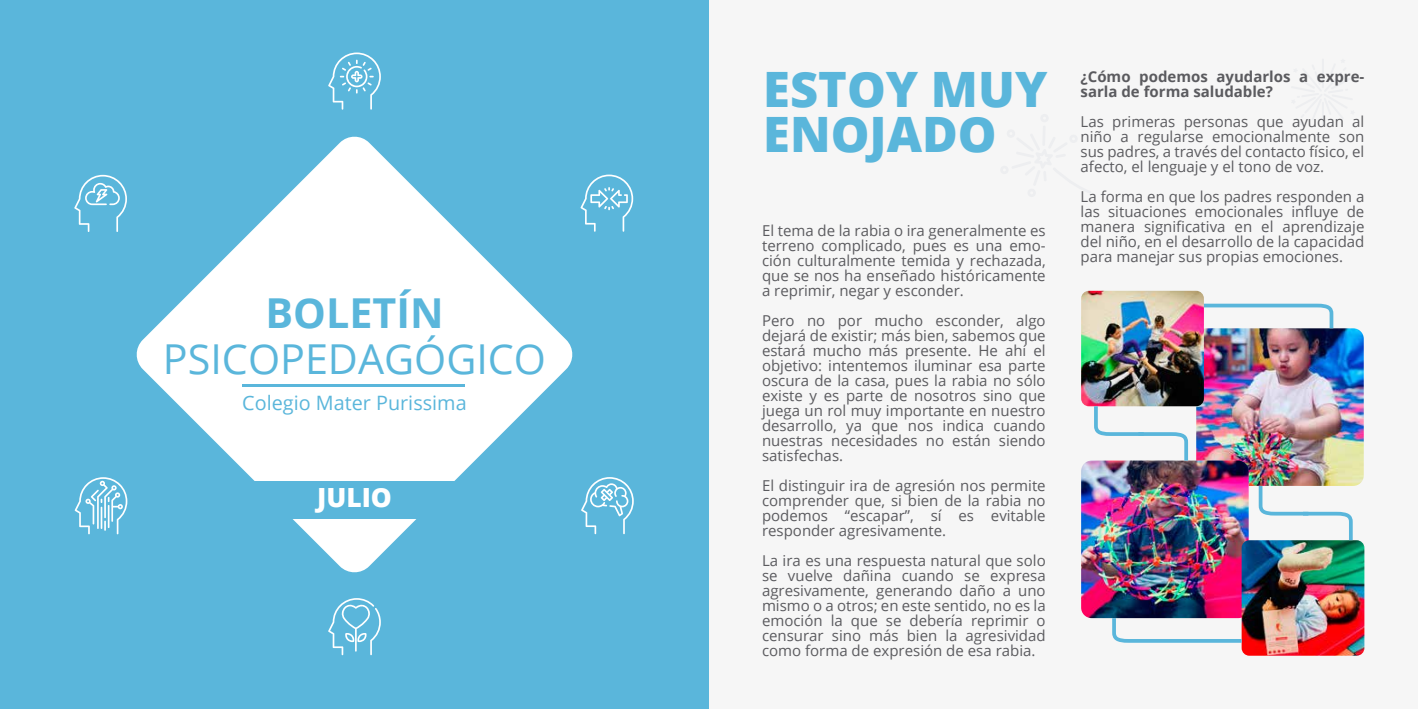
<style>
.page{position:relative;width:1418px;height:709px;background:#fff}
.page>*{position:absolute;margin:0;border:0;box-sizing:border-box;transform-origin:0 0}
.t1{font:800 48.75px/45px "Open Sans";color:#5ab6db}
.t2{font:41.25px "Open Sans";color:#5ab6db}
.t3{font:700 41.25px "Open Sans";color:#5ab6db}
.t4{font:800 26.38px "Open Sans";color:#fff}
.t5{font:19.75px "Open Sans";color:#5ab6db}
.t6{font:15px/15px "Open Sans";color:#5b5b5f;text-align:justify}
.t7{font:700 15px/15px "Open Sans";color:#5b5b5f}
</style>
<div class="page">
<div style="left:0;top:0;width:709px;height:709px;background:#5ab6db"></div>
<div style="left:709px;top:0;width:708px;height:709px;background:#f6f6f6"></div>
<hr style="left:1321px;top:102px;width:2px;height:24px;background:#edeef0">
<svg style="left:136px;top:136px;width:437px;height:437px;fill:#fff"></svg>
<hr style="left:242px;top:384px;width:222px;height:3px;background:#5ab6db">
<div style="left:234px;top:481px;width:230px;height:38px;background:#5ab6db"></div>
<svg style="left:328px;top:598px;width:53px;height:57px"></svg>
<svg style="left:581px;top:477px;width:52px;height:57px"></svg>
<svg style="left:75px;top:477px;width:52px;height:57px"></svg>
<svg style="left:580px;top:175px;width:53px;height:57px"></svg>
<svg style="left:328px;top:52px;width:53px;height:58px"></svg>
<svg style="left:74px;top:175px;width:53px;height:57px"></svg>
<img style="left:1196px;top:328px;width:167px;height:158px">
<img style="left:1081px;top:291px;width:122px;height:115px">
<img style="left:1081px;top:460px;width:167px;height:158px">
<img style="left:1241px;top:540px;width:123px;height:115px">
<svg style="left:1200px;top:302px;width:135px;height:30px"></svg>
<svg style="left:1110px;top:614px;width:135px;height:30px"></svg>
<svg style="left:1092px;top:402px;width:97px;height:62px"></svg>
<svg style="left:1256px;top:482px;width:98px;height:62px"></svg>
<h2 class="t3" style="left:265px;top:283px;width:180px">BOLETÍN</h2>
<h2 class="t2" style="left:163px;top:331px;width:384px">PSICOPEDAGÓGICO</h2>
<h3 class="t5" style="left:242px;top:389px;width:226px">Colegio Mater Purissima</h3>
<h3 class="t4" style="left:317px;top:477px;width:76px">JULIO</h3>
<h1 class="t1" style="left:763px;top:64px;width:286px">ESTOY MUY<br>ENOJADO</h1>
<p class="t7" style="left:1080px;top:69px;width:285px">¿Cómo podemos ayudarlos a expre&shy;sarla de forma saludable?</p>
<p class="t6" style="left:1080px;top:114px;width:285px">Las primeras personas que ayudan al niño a regularse emocionalmente son sus padres, a través del contacto físico, el afecto, el lenguaje y el tono de voz.</p>
<p class="t6" style="left:1080px;top:189px;width:285px">La forma en que los padres responden a las situaciones emocionales influye de manera significativa en el aprendizaje del niño, en el desarrollo de la capacidad para manejar sus propias emociones.</p>
<p class="t6" style="left:762px;top:223px;width:285px">El tema de la rabia o ira generalmente es terreno complicado, pues es una emo&shy;ción culturalmente temida y rechazada, que se nos ha enseñado históricamente a reprimir, negar y esconder.</p>
<p class="t6" style="left:762px;top:313px;width:285px">Pero no por mucho esconder, algo dejará de existir; más bien, sabemos que estará mucho más presente. He ahí el objetivo: intentemos iluminar esa parte oscura de la casa, pues la rabia no sólo existe y es parte de nosotros sino que juega un rol muy importante en nuestro desarrollo, ya que nos indica cuando nuestras necesidades no están siendo satisfechas.</p>
<p class="t6" style="left:762px;top:478px;width:285px">El distinguir ira de agresión nos permite comprender que, si bien de la rabia no podemos “escapar”, sí es evitable responder agresivamente.</p>
<p class="t6" style="left:762px;top:553px;width:285px">La ira es una respuesta natural que solo se vuelve dañina cuando se expresa agresivamente, generando daño a uno mismo o a otros; en este sentido, no es la emoción la que se debería reprimir o censurar sino más bien la agresividad como forma de expresión de esa rabia.</p>
</div>
